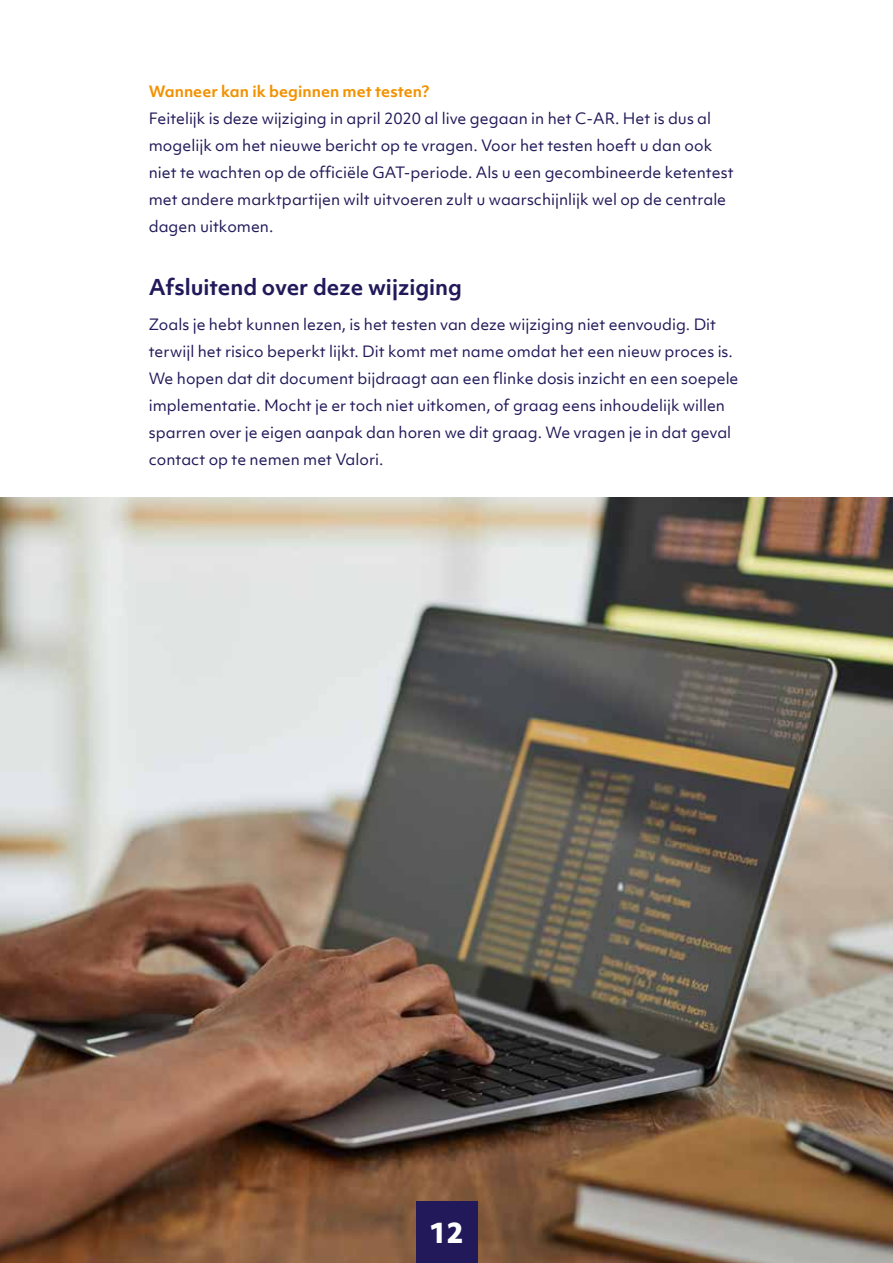
<style>
.page{position:relative;width:893px;height:1263px;background:#fff}
.page>*{position:absolute;margin:0;border:0;box-sizing:border-box;transform-origin:0 0}
.t1{font:800 27px "Objektiv Mk 1";color:#fff}
.t2{font:700 21px "Objektiv Mk 1";color:#211959}
.t3{font:15px/27px "Objektiv Mk 1";color:#211959}
.t4{font:700 15px "Objektiv Mk 1";color:#f29100}
</style>
<div class="page">
<img style="left:0;top:497px;width:893px;height:766px">
<div style="left:416px;top:1201px;width:61px;height:62px;background:#211959"></div>
<p class="t4" style="left:149px;top:81px;width:282px">Wanneer kan ik beginnen met testen?</p>
<p class="t3" style="left:149px;top:105px;width:586px">Feitelijk is deze wijziging in april 2020 al live gegaan in het C-AR. Het is dus al mogelijk om het nieuwe bericht op te vragen. Voor het testen hoeft u dan ook niet te wachten op de officiële GAT-periode. Als u een gecombineerde ketentest met andere marktpartijen wilt uitvoeren zult u waarschijnlijk wel op de centrale dagen uitkomen.</p>
<h2 class="t2" style="left:149px;top:272px;width:315px">Afsluitend over deze wijziging</h2>
<p class="t3" style="left:149px;top:311px;width:591px">Zoals je hebt kunnen lezen, is het testen van deze wijziging niet eenvoudig. Dit terwijl het risico beperkt lijkt. Dit komt met name omdat het een nieuw proces is.<br>We hopen dat dit document bijdraagt aan een flinke dosis inzicht en een soepele implementatie. Mocht je er toch niet uitkomen, of graag eens inhoudelijk willen sparren over je eigen aanpak dan horen we dit graag. We vragen je in dat geval contact op te nemen met Valori.</p>
<h1 class="t1" style="left:429px;top:1213px;width:36px">12</h1>
</div>
